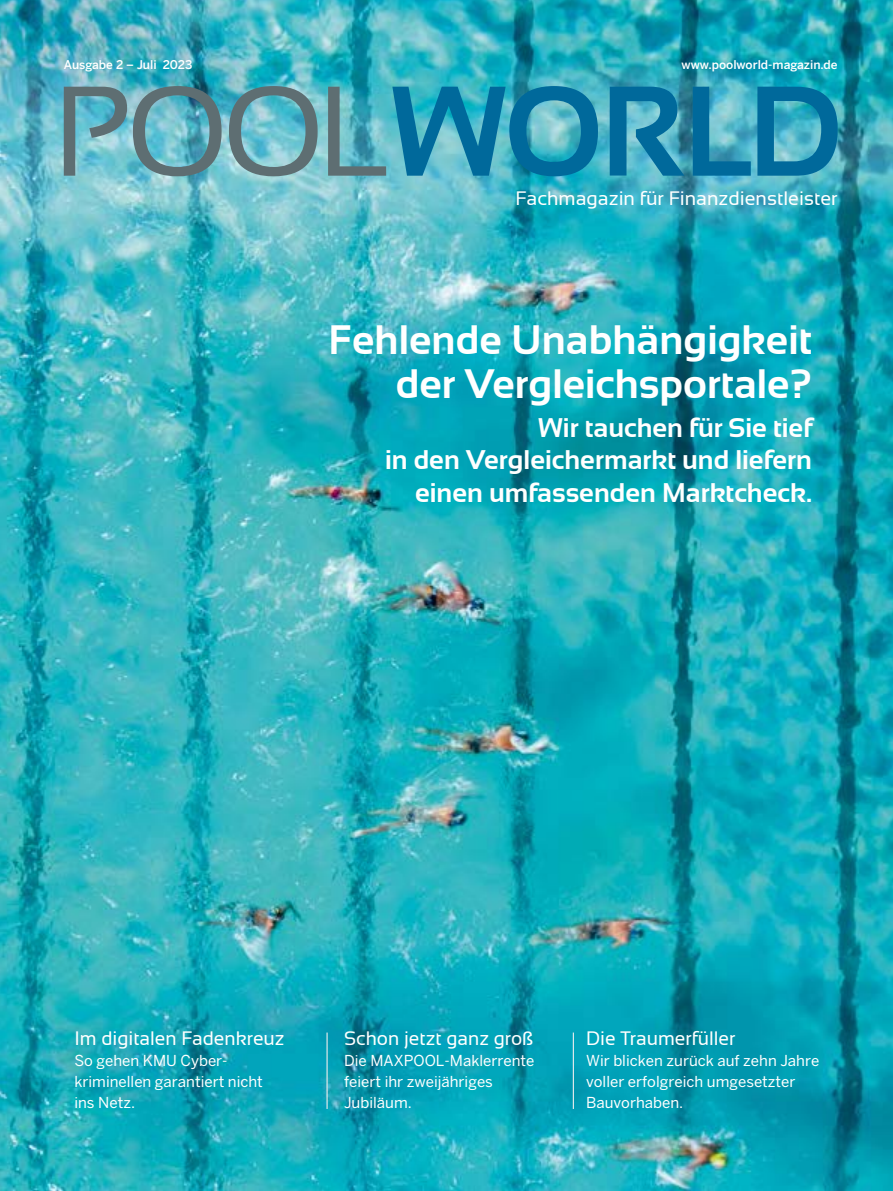
<style>
.page{position:relative;width:893px;height:1191px;background:#fff}
.page>*{position:absolute;margin:0;border:0;box-sizing:border-box;transform-origin:0 0}
.t1{font:700 41.1px/44.5px "Sansation";color:#fff;text-align:right}
.t2{font:700 27px/32.5px "Sansation";color:#fff;text-align:right}
.t3{font:19.5px "Sansation";color:#fff}
.t4{font:15px/21px "Benton Sans";color:#fff}
.t5{font:500 12px "Benton Sans";color:#fff}
</style>
<div class="page">
<img style="left:0;top:0;width:893px;height:1191px">
<svg style="left:392px;top:86px;width:446px;height:90px;background:#2d93b2"></svg>
<svg style="left:64px;top:86px;width:322px;height:90px;background:#65a3ae"></svg>
<hr style="left:326px;top:1032px;width:2px;height:77px;background:#ededee">
<hr style="left:573px;top:1032px;width:1px;height:77px;background:#ededee">
<p class="t5" style="left:64px;top:57px;width:130px">Ausgabe 2 – Juli 2023</p>
<p class="t5" style="left:681px;top:57px;width:158px">www.poolworld-magazin.de</p>
<p class="t3" style="left:516px;top:187px;width:324px">Fachmagazin für Finanzdienstleister</p>
<p class="t1" style="left:329px;top:317px;width:485px">Fehlende Unabhängigkeit der Vergleichsportale?</p>
<p class="t2" style="left:385px;top:411px;width:429px">Wir tauchen für Sie tief<br>in den Vergleichermarkt und liefern einen umfassenden Marktcheck.</p>
<p class="t3" style="left:74px;top:1027px;width:212px">Im digitalen Fadenkreuz</p>
<p class="t4" style="left:74px;top:1050px;width:190px">So gehen KMU Cyber&shy;kriminellen garantiert nicht ins Netz.</p>
<p class="t3" style="left:344px;top:1027px;width:191px">Schon jetzt ganz groß</p>
<p class="t4" style="left:344px;top:1050px;width:192px">Die MAXPOOL-Maklerrente feiert ihr zweijähriges<br>Jubiläum.</p>
<p class="t3" style="left:586px;top:1027px;width:151px">Die Traumerfüller</p>
<p class="t4" style="left:586px;top:1050px;width:235px">Wir blicken zurück auf zehn Jahre voller erfolgreich umgesetzter<br>Bauvorhaben.</p>
</div>
